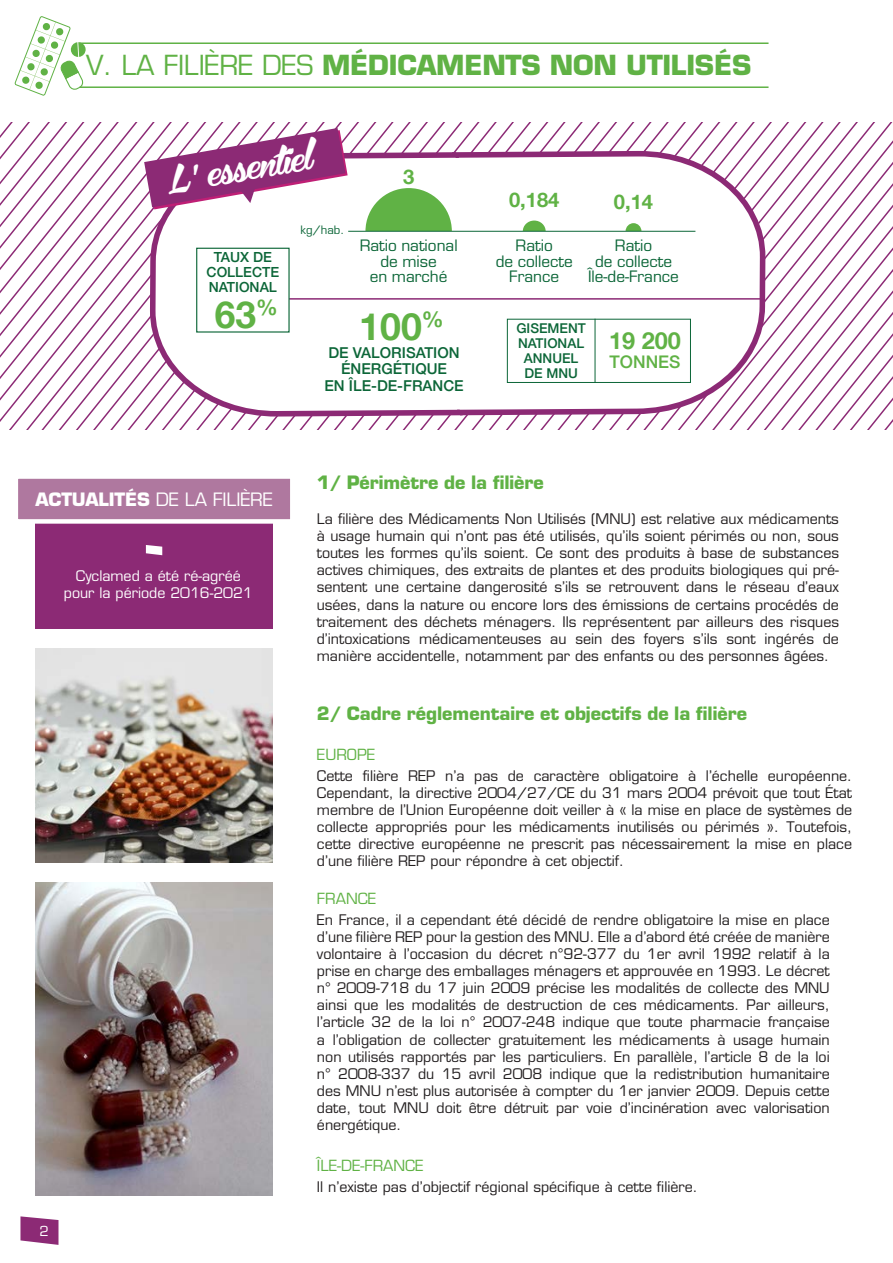
<style>
.page{position:relative;width:893px;height:1263px;background:#fff}
.page>*{position:absolute;margin:0;border:0;box-sizing:border-box;transform-origin:0 0}
.TITRE{font:700 37.5px "Helvetica 75";color:#60b245}
.TITRE-2{font:700 37.2px "Helvetica 75";color:#60b245}
.TITRE-3{font:33.9px "Bira PERSONALUSEONLY";color:#fff}
.TITRE-4{font:700 27px "Eurostile";letter-spacing:-.01em;color:#60b245}
.TITRE-5{font:700 23.4px "Helvetica 75";color:#60b245}
.TITRE-6{font:700 20.1px "Helvetica 75";color:#60b245}
.t1{font:700 18px "Eurostile";color:#60b245}
.TITRE-7{font:18px "Eurostile";letter-spacing:-.01em;color:#fff}
.TITRE-8{font:500 17.4px "Helvetica 65";color:#60b245}
.t2{font:15.3px "Eurostile";color:#0c6638}
.TITRE-9{font:500 15px "Helvetica 65";color:#0c6638}
.texte{font:15px "Eurostile";color:#60b245}
.texte-2{font:14.25px/17.1px "Eurostile";color:#231f20;text-align:justify}
.texte-3{font:14.25px/17.1px "Eurostile";color:#fff;text-align:center}
.TITRE-10{font:500 13.95px/15.1px "Helvetica 65";color:#0c6638;text-align:center}
.TITRE-11{font:500 13.5px "Helvetica 65";color:#0c6638}
.t3{font:13.5px "Eurostile";color:#fff}
.t4{font:11.4px "Eurostile";color:#0c6638}
.s1{font-weight:400}
.s2{font-weight:700}
</style>
<div class="page">
<svg style="left:20px;top:1216px;width:38px;height:29px"></svg>
<svg style="left:7px;top:123px;width:885px;height:307px"></svg>
<svg style="left:18px;top:130px;width:874px;height:300px"></svg>
<svg style="left:28px;top:139px;width:865px;height:291px"></svg>
<svg style="left:39px;top:147px;width:854px;height:283px"></svg>
<svg style="left:49px;top:156px;width:844px;height:274px"></svg>
<svg style="left:70px;top:172px;width:823px;height:258px"></svg>
<svg style="left:101px;top:197px;width:792px;height:233px"></svg>
<svg style="left:122px;top:214px;width:771px;height:216px"></svg>
<svg style="left:279px;top:340px;width:614px;height:90px"></svg>
<svg style="left:290px;top:349px;width:603px;height:81px"></svg>
<svg style="left:300px;top:357px;width:593px;height:73px"></svg>
<hr style="left:80px;top:42px;width:688px;height:2px;background:#60b245">
<hr style="left:80px;top:86px;width:688px;height:2px;background:#60b245">
<div style="left:35px;top:490px;width:238px;height:139px;background:#8c2a75"></div>
<div style="left:14px;top:474px;width:281px;height:50px;background:#af789f;border:4px solid #fff"></div>
<svg style="left:146px;top:545px;width:16px;height:10px"></svg>
<img style="left:35px;top:882px;width:238px;height:313px">
<img style="left:35px;top:648px;width:238px;height:215px">
<svg style="left:147px;top:149px;width:621px;height:269px"></svg>
<hr style="left:289px;top:298px;width:472px;height:2px;background:#8c2a75">
<div style="left:196px;top:248px;width:94px;height:85px;border:1px solid #0c6638"></div>
<div style="left:365px;top:188px;width:87px;height:86px;background:#60b245;border-radius:50%"></div>
<svg style="left:523px;top:221px;width:23px;height:21px"></svg>
<svg style="left:626px;top:223px;width:15px;height:16px"></svg>
<div style="left:343px;top:231px;width:377px;height:46px;background:#fff"></div>
<hr style="left:348px;top:231px;width:347px;height:1px;background:#0c6638">
<svg style="left:144px;top:128px;width:204px;height:81px"></svg>
<div style="left:507px;top:319px;width:184px;height:64px;border:1px solid #0c6638"></div>
<hr style="left:595px;top:319px;width:1px;height:64px;background:#0c6638">
<svg style="left:15px;top:16px;width:71px;height:79px"></svg>
<p class="TITRE-4" style="left:86px;top:48px;width:667px"><span class="s1">V. LA FILIÈRE DES</span> MÉDICAMENTS NON UTILISÉS</p>
<p class="TITRE-3" style="left:162px;top:157px;width:149px;rotate:-10deg">L ' essentiel</p>
<p class="TITRE-10" style="left:207px;top:250px;width:74px">TAUX DE<br>COLLECTE<br>NATIONAL</p>
<p class="t4" style="left:301px;top:223px;width:45px">kg/hab.</p>
<p class="TITRE-6" style="left:403px;top:164px;width:13px">3</p>
<p class="t2" style="left:360px;top:236px;width:99px">Ratio national</p>
<p class="t2" style="left:380px;top:252px;width:58px">de mise</p>
<p class="t2" style="left:370px;top:267px;width:79px">en marché</p>
<p class="TITRE-2" style="left:215px;top:291px;width:64px">63<sup>%</sup></p>
<p class="TITRE" style="left:359px;top:303px;width:86px">100<sup>%</sup></p>
<p class="TITRE-9" style="left:328px;top:343px;width:133px">DE VALORISATION</p>
<p class="TITRE-9" style="left:341px;top:360px;width:107px">ÉNERGÉTIQUE</p>
<p class="TITRE-9" style="left:324px;top:376px;width:141px">EN ÎLE-DE-FRANCE</p>
<p class="TITRE-6" style="left:509px;top:187px;width:52px">0,184</p>
<p class="TITRE-6" style="left:614px;top:189px;width:41px">0,14</p>
<p class="t2" style="left:516px;top:236px;width:39px">Ratio</p>
<p class="t2" style="left:496px;top:252px;width:79px">de collecte</p>
<p class="t2" style="left:509px;top:267px;width:51px">France</p>
<p class="t2" style="left:615px;top:236px;width:39px">Ratio</p>
<p class="t2" style="left:595px;top:252px;width:79px">de collecte</p>
<p class="t2" style="left:588px;top:267px;width:92px">Île-de-France</p>
<p class="TITRE-11" style="left:516px;top:320px;width:71px">GISEMENT</p>
<p class="TITRE-11" style="left:518px;top:335px;width:68px">NATIONAL</p>
<p class="TITRE-11" style="left:524px;top:350px;width:56px">ANNUEL</p>
<p class="TITRE-11" style="left:524px;top:365px;width:55px">DE MNU</p>
<p class="TITRE-5" style="left:609px;top:326px;width:73px">19 200</p>
<p class="TITRE-8" style="left:610px;top:352px;width:72px">TONNES</p>
<p class="TITRE-7" style="left:35px;top:489px;width:239px"><span class="s2">ACTUALITÉS</span> DE LA FILIÈRE</p>
<p class="texte-3" style="left:64px;top:567px;width:190px">Cyclamed a été ré-agréé pour la période 2016-2021</p>
<p class="t3" style="left:39px;top:1223px;width:11px">2</p>
<p class="t1" style="left:317px;top:471px;width:229px">1/ Périmètre de la filière</p>
<p class="texte-2" style="left:317px;top:510px;width:524px">La filière des Médicaments Non Utilisés (MNU) est relative aux médicaments à usage humain qui n’ont pas été utilisés, qu’ils soient périmés ou non, sous toutes les formes qu’ils soient. Ce sont des produits à base de substances actives chimiques, des extraits de plantes et des produits biologiques qui pré&shy;sentent une certaine dangerosité s’ils se retrouvent dans le réseau d’eaux usées, dans la nature ou encore lors des émissions de certains procédés de traitement des déchets ménagers. Ils représentent par ailleurs des risques d’intoxications médicamenteuses au sein des foyers s’ils sont ingérés de manière accidentelle, notamment par des enfants ou des personnes âgées.</p>
<p class="t1" style="left:317px;top:702px;width:432px">2/ Cadre réglementaire et objectifs de la filière</p>
<p class="texte" style="left:317px;top:745px;width:60px">EUROPE</p>
<p class="texte-2" style="left:317px;top:767px;width:537px">Cette filière REP n’a pas de caractère obligatoire à l’échelle européenne.<br>Cependant, la directive 2004/27/CE du 31 mars 2004 prévoit que tout État membre de l’Union Européenne doit veiller à « la mise en place de systèmes de collecte appropriés pour les médicaments inutilisés ou périmés ». Toutefois, cette directive européenne ne prescrit pas nécessairement la mise en place d’une filière REP pour répondre à cet objectif.</p>
<p class="texte" style="left:317px;top:889px;width:61px">FRANCE</p>
<p class="texte-2" style="left:317px;top:911px;width:514px">En France, il a cependant été décidé de rendre obligatoire la mise en place d’une filière REP pour la gestion des MNU. Elle a d’abord été créée de manière volontaire à l’occasion du décret n°92-377 du 1er avril 1992 relatif à la prise en charge des emballages ménagers et approuvée en 1993. Le décret n° 2009-718 du 17 juin 2009 précise les modalités de collecte des MNU ainsi que les modalités de destruction de ces médicaments. Par ailleurs, l’article 32 de la loi n° 2007-248 indique que toute pharmacie française a l’obligation de collecter gratuitement les médicaments à usage humain non utilisés rapportés par les particuliers. En parallèle, l’article 8 de la loi n° 2008-337 du 15 avril 2008 indique que la redistribution humanitaire des MNU n’est plus autorisée à compter du 1er janvier 2009. Depuis cette date, tout MNU doit être détruit par voie d’incinération avec valorisation énergétique.</p>
<p class="texte" style="left:317px;top:1156px;width:108px">ÎLE-DE-FRANCE</p>
<p class="texte-2" style="left:317px;top:1178px;width:382px">Il n’existe pas d’objectif régional spécifique à cette filière.</p>
</div>
